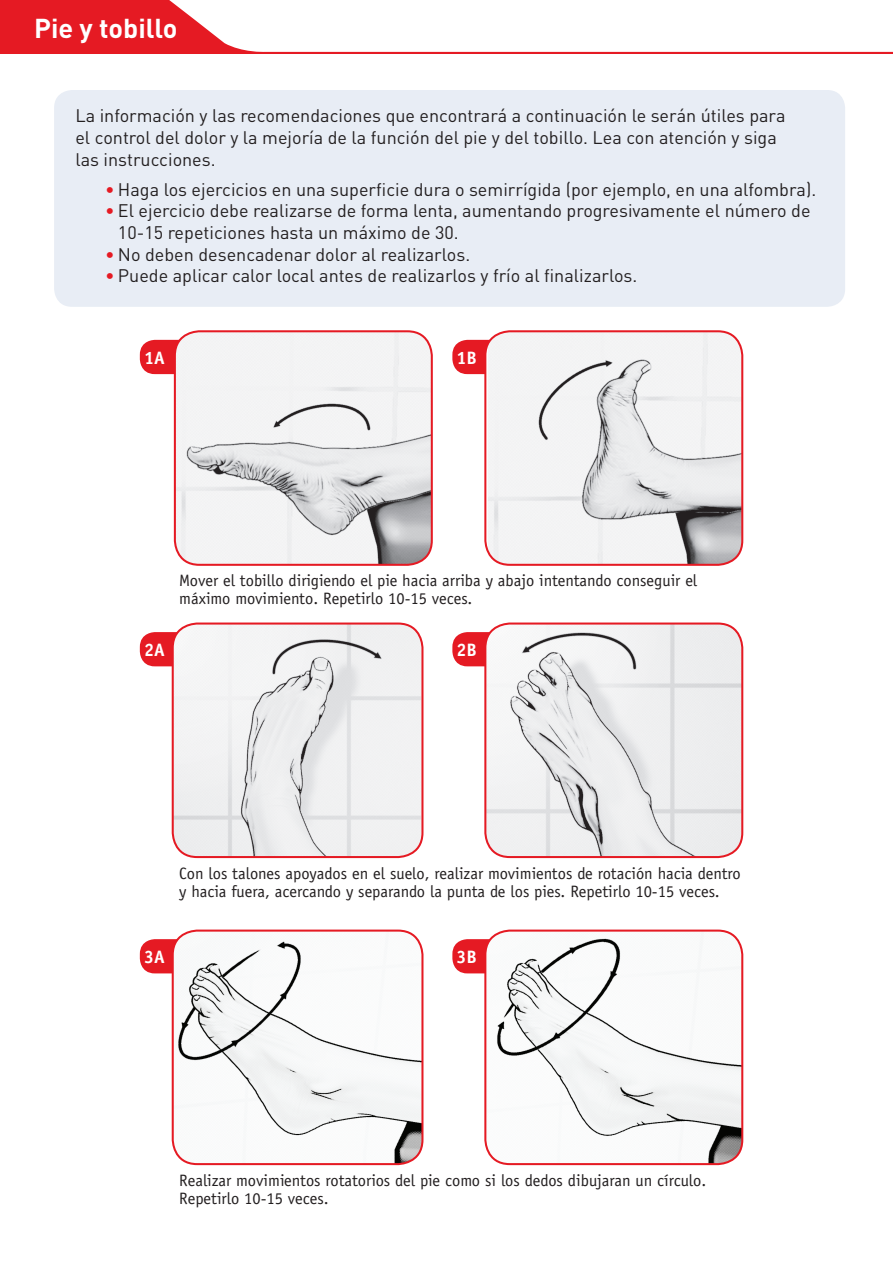
<style>
.page{position:relative;width:893px;height:1263px;background:#fff}
.page>*{position:absolute;margin:0;border:0;box-sizing:border-box;transform-origin:0 0}
.t1{font:700 27px "DIN";color:#fff}
.t2{font:18px/21.6px "DIN";color:#231f20}
.t3{font:700 18px "Officina Sans";color:#fff}
.t4{font:16.5px/18px "Officina Sans";color:#231f20}
.s1{color:#e51a23}
</style>
<div class="page">
<svg style="left:0;top:0;width:893px;height:54px"></svg>
<div style="left:54px;top:90px;width:791px;height:217px;background:#e8edf5;border-radius:18px"></div>
<div style="left:140px;top:340px;width:76px;height:34px;background:#e51a23;border-radius:15px"></div>
<div style="left:140px;top:632px;width:76px;height:34px;background:#e51a23;border-radius:15px"></div>
<div style="left:140px;top:939px;width:76px;height:34px;background:#e51a23;border-radius:15px"></div>
<div style="left:452px;top:340px;width:76px;height:34px;background:#e51a23;border-radius:15px"></div>
<div style="left:452px;top:632px;width:76px;height:34px;background:#e51a23;border-radius:15px"></div>
<div style="left:452px;top:939px;width:76px;height:34px;background:#e51a23;border-radius:15px"></div>
<svg style="left:173px;top:623px;width:249px;height:234px;fill:#f0f0f1"></svg>
<div style="left:172px;top:622px;width:251px;height:236px;border:2px solid #e51a23;border-radius:24px"></div>
<div style="left:173px;top:930px;width:249px;height:234px;background:#fff;border-radius:24px"></div>
<img style="left:173px;top:932px;width:21px;height:15px">
<div style="left:172px;top:929px;width:251px;height:236px;border:2px solid #e51a23;border-radius:24px"></div>
<img style="left:485px;top:331px;width:257px;height:234px">
<div style="left:484px;top:330px;width:259px;height:236px;border:2px solid #e51a23;border-radius:24px"></div>
<img style="left:175px;top:331px;width:257px;height:234px">
<div style="left:174px;top:330px;width:259px;height:236px;border:2px solid #e51a23;border-radius:24px"></div>
<svg style="left:485px;top:623px;width:257px;height:234px;fill:#edeeef"></svg>
<div style="left:484px;top:622px;width:259px;height:236px;border:2px solid #e51a23;border-radius:24px"></div>
<div style="left:485px;top:930px;width:257px;height:234px;background:#fff;border-radius:24px"></div>
<div style="left:484px;top:929px;width:259px;height:236px;border:2px solid #e51a23;border-radius:24px"></div>
<h1 class="t1" style="left:34px;top:11px;width:145px">Pie y tobillo</h1>
<p class="t2" style="left:75px;top:105px;width:712px">La información y las recomendaciones que encontrará a continuación le serán útiles para el control del dolor y la mejoría de la función del pie y del tobillo. Lea con atención y siga las instrucciones.</p>
<p class="t2" style="left:105px;top:178px;width:712px"><span class="s1">•</span> Haga los ejercicios en una superficie dura o semirrígida (por ejemplo, en una alfombra).</p>
<p class="t2" style="left:118px;top:200px;width:694px;text-indent:-13px"><span class="s1">•</span> El ejercicio debe realizarse de forma lenta, aumentando progresivamente el número de<br>10-15 repeticiones hasta un máximo de 30.</p>
<p class="t2" style="left:105px;top:243px;width:366px"><span class="s1">•</span> No deben desencadenar dolor al realizarlos.</p>
<p class="t2" style="left:105px;top:264px;width:534px"><span class="s1">•</span> Puede aplicar calor local antes de realizarlos y frío al finalizarlos.</p>
<p class="t3" style="left:144px;top:347px;width:22px">1A</p>
<p class="t3" style="left:457px;top:347px;width:22px">1B</p>
<p class="t3" style="left:144px;top:639px;width:22px">2A</p>
<p class="t4" style="left:179px;top:572px;width:520px">Mover el tobillo dirigiendo el pie hacia arriba y abajo intentando conseguir el máximo movimiento. Repetirlo 10-15 veces.</p>
<p class="t3" style="left:457px;top:639px;width:22px">2B</p>
<p class="t4" style="left:179px;top:864px;width:563px">Con los talones apoyados en el suelo, realizar movimientos de rotación hacia dentro y hacia fuera, acercando y separando la punta de los pies. Repetirlo 10-15 veces.</p>
<p class="t3" style="left:144px;top:946px;width:22px">3A</p>
<p class="t3" style="left:457px;top:946px;width:22px">3B</p>
<p class="t4" style="left:179px;top:1171px;width:529px">Realizar movimientos rotatorios del pie como si los dedos dibujaran un círculo.<br>Repetirlo 10-15 veces.</p>
</div>
